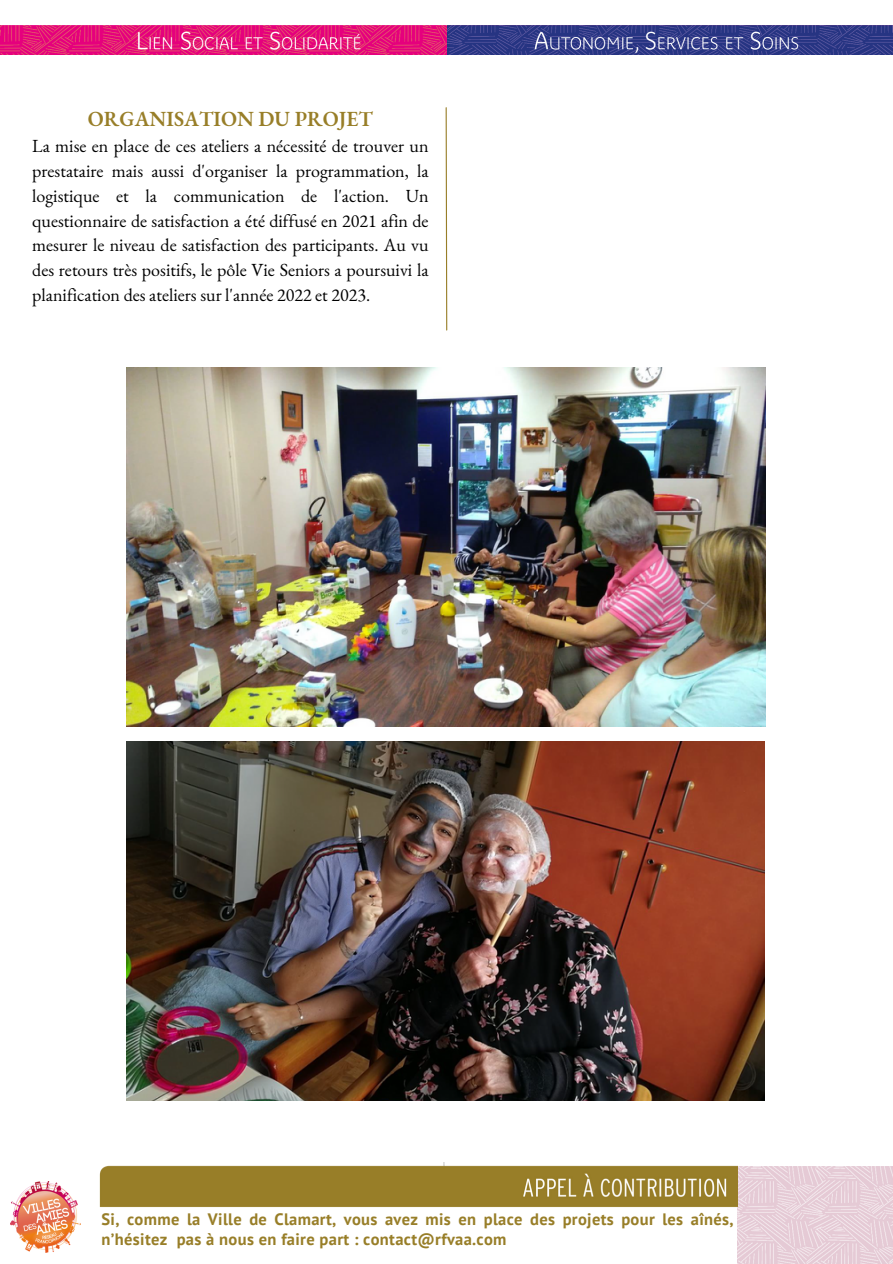
<style>
.page{position:relative;width:893px;height:1264px;background:#fff}
.page>*{position:absolute;margin:0;border:0;box-sizing:border-box;transform-origin:0 0}
.t1{font:600 21px "EB Garamond";color:#987e28}
.t2{font:18px/24.8px "EB Garamond";color:#000;text-align:justify}
.t3{font:700 16.5px/20.2px "PT Sans";letter-spacing:.02em;color:#987e28}
</style>
<div class="page">
<img style="left:737px;top:1166px;width:155px;height:97px">
<img style="left:99px;top:1162px;width:638px;height:45px">
<img style="left:11px;top:1181px;width:70px;height:71px">
<svg style="left:445px;top:107px;width:3px;height:224px"></svg>
<img style="left:0;top:25px;width:892px;height:30px">
<img style="left:126px;top:367px;width:639px;height:359px">
<img style="left:126px;top:741px;width:638px;height:359px">
<p class="t1" style="left:88px;top:105px;width:286px">ORGANISATION DU PROJET</p>
<p class="t2" style="left:32px;top:133px;width:398px">La mise en place de ces ateliers a nécessité de trouver un prestataire mais aussi d'organiser la programmation, la logistique et la communication de l'action. Un questionnaire de satisfaction a été diffusé en 2021 afin de mesurer le niveau de satisfaction des participants. Au vu des retours très positifs, le pôle Vie Seniors a poursuivi la planification des ateliers sur l'année 2022 et 2023.</p>
<p class="t3" style="left:102px;top:1208px;width:633px">Si, comme la Ville de Clamart, vous avez mis en place des projets pour les aînés, n’hésitez pas à nous en faire part : contact@rfvaa.com</p>
</div>
